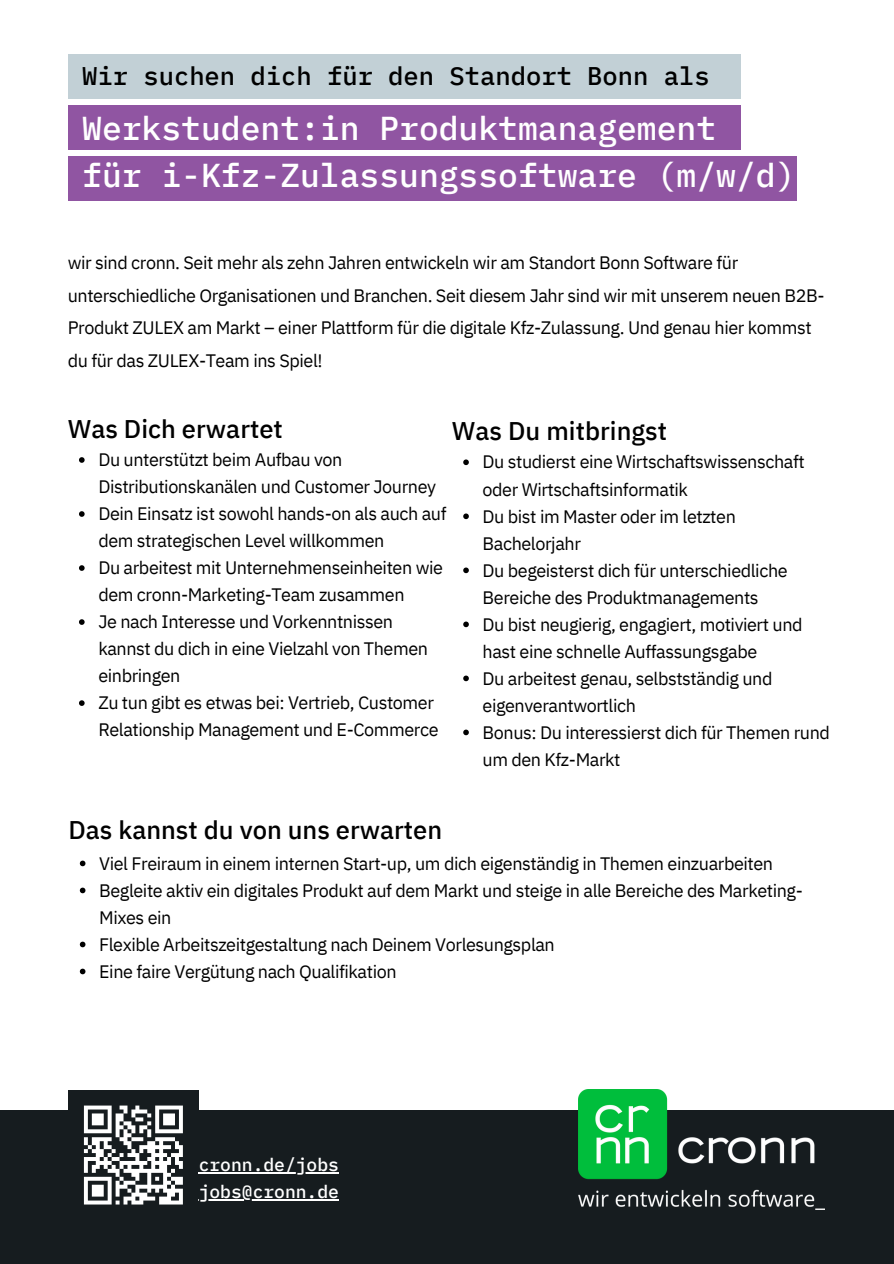
<style>
.page{position:relative;width:894px;height:1264px;background:#fff}
.page>*{position:absolute;margin:0;border:0;box-sizing:border-box;transform-origin:0 0}
.t1{font:500 33px/47.2px "IBM Plex Mono";color:#fff}
.t2{font:500 25.5px "IBM Plex Sans";color:#000}
.t3{font:500 25.5px "IBM Plex Mono";color:#000}
.t4{font:18px/27px "IBM Plex Sans";letter-spacing:-.025em;color:#000}
.t5{font:500 18px "IBM Plex Mono";color:#fff}
</style>
<div class="page">
<div style="left:0;top:1109px;width:893px;height:154px;background:#161c1f"></div>
<img style="left:578px;top:1089px;width:246px;height:118px">
<div style="left:68px;top:105px;width:672px;height:44px;background:#9055a2"></div>
<div style="left:68px;top:54px;width:672px;height:44px;background:#c2d0d6"></div>
<div style="left:68px;top:156px;width:728px;height:44px;background:#9055a2"></div>
<svg style="left:79px;top:457px;width:6px;height:6px"></svg>
<svg style="left:79px;top:511px;width:6px;height:6px"></svg>
<svg style="left:79px;top:565px;width:6px;height:6px"></svg>
<svg style="left:79px;top:619px;width:6px;height:6px"></svg>
<svg style="left:79px;top:700px;width:6px;height:6px"></svg>
<svg style="left:463px;top:459px;width:5px;height:6px"></svg>
<svg style="left:463px;top:513px;width:5px;height:6px"></svg>
<svg style="left:463px;top:567px;width:5px;height:6px"></svg>
<svg style="left:463px;top:621px;width:5px;height:6px"></svg>
<svg style="left:463px;top:675px;width:5px;height:6px"></svg>
<svg style="left:463px;top:729px;width:5px;height:6px"></svg>
<svg style="left:80px;top:860px;width:5px;height:6px"></svg>
<svg style="left:80px;top:887px;width:5px;height:6px"></svg>
<svg style="left:80px;top:941px;width:5px;height:6px"></svg>
<svg style="left:80px;top:968px;width:5px;height:6px"></svg>
<div style="left:68px;top:1089px;width:131px;height:131px;background:#161c1f"></div>
<svg style="left:84px;top:1105px;width:99px;height:99px"></svg>
<svg style="left:131px;top:1200px;width:12px;height:4px"></svg>
<svg style="left:159px;top:1200px;width:24px;height:4px"></svg>
<hr style="left:199px;top:1172px;width:140px;height:1px;background:#fff">
<hr style="left:199px;top:1199px;width:140px;height:1px;background:#fff">
<h2 class="t3" style="left:82px;top:58px;width:629px">Wir suchen dich für den Standort Bonn als</h2>
<p class="t1" style="left:82px;top:104px;width:714px">Werkstudent:in Produktmanagement<br>für i-Kfz-Zulassungssoftware (m/w/d)</p>
<p class="t4" style="left:68px;top:246px;width:758px;line-height:32.7px">wir sind cronn. Seit mehr als zehn Jahren entwickeln wir am Standort Bonn Software für unterschiedliche Organisationen und Branchen. Seit diesem Jahr sind wir mit unserem neuen B2B-Produkt ZULEX am Markt – einer Plattform für die digitale Kfz-Zulassung. Und genau hier kommst du für das ZULEX-Team ins Spiel!</p>
<h1 class="t2" style="left:68px;top:412px;width:216px">Was Dich erwartet</h1>
<p class="t4" style="left:98px;top:446px;width:339px">Du unterstützt beim Aufbau von<br>Distributionskanälen und Customer Journey</p>
<h2 class="t4" style="left:98px;top:500px;width:349px">Dein Einsatz ist sowohl hands-on als auch auf dem strategischen Level willkommen</h2>
<p class="t4" style="left:98px;top:554px;width:346px">Du arbeitest mit Unternehmenseinheiten wie dem cronn-Marketing-Team zusammen</p>
<p class="t4" style="left:98px;top:608px;width:331px">Je nach Interesse und Vorkenntnissen kannst du dich in eine Vielzahl von Themen einbringen</p>
<p class="t4" style="left:98px;top:689px;width:341px">Zu tun gibt es etwas bei: Vertrieb, Customer<br>Relationship Management und E-Commerce</p>
<p class="t2" style="left:452px;top:414px;width:216px">Was Du mitbringst</p>
<p class="t4" style="left:482px;top:448px;width:323px">Du studierst eine Wirtschaftswissenschaft oder Wirtschaftsinformatik</p>
<h2 class="t4" style="left:482px;top:502px;width:255px">Du bist im Master oder im letzten<br>Bachelorjahr</h2>
<p class="t4" style="left:482px;top:556px;width:306px">Du begeisterst dich für unterschiedliche<br>Bereiche des Produktmanagements</p>
<p class="t4" style="left:482px;top:610px;width:321px">Du bist neugierig, engagiert, motiviert und hast eine schnelle Auffassungsgabe</p>
<p class="t4" style="left:482px;top:664px;width:291px">Du arbeitest genau, selbstständig und eigenverantwortlich</p>
<p class="t4" style="left:482px;top:718px;width:349px">Bonus: Du interessierst dich für Themen rund um den Kfz-Markt</p>
<p class="t2" style="left:69px;top:813px;width:375px">Das kannst du von uns erwarten</p>
<p class="t4" style="left:99px;top:849px;width:675px">Viel Freiraum in einem internen Start-up, um dich eigenständig in Themen einzuarbeiten</p>
<h2 class="t4" style="left:99px;top:876px;width:705px">Begleite aktiv ein digitales Produkt auf dem Markt und steige in alle Bereiche des Marketing-<br>Mixes ein</h2>
<p class="t4" style="left:99px;top:930px;width:457px">Flexible Arbeitszeitgestaltung nach Deinem Vorlesungsplan</p>
<p class="t4" style="left:99px;top:957px;width:299px">Eine faire Vergütung nach Qualifikation</p>
<p class="t5" style="left:199px;top:1152px;width:142px">cronn.de/jobs</p>
<p class="t5" style="left:199px;top:1179px;width:142px">jobs@cronn.de</p>
</div>
